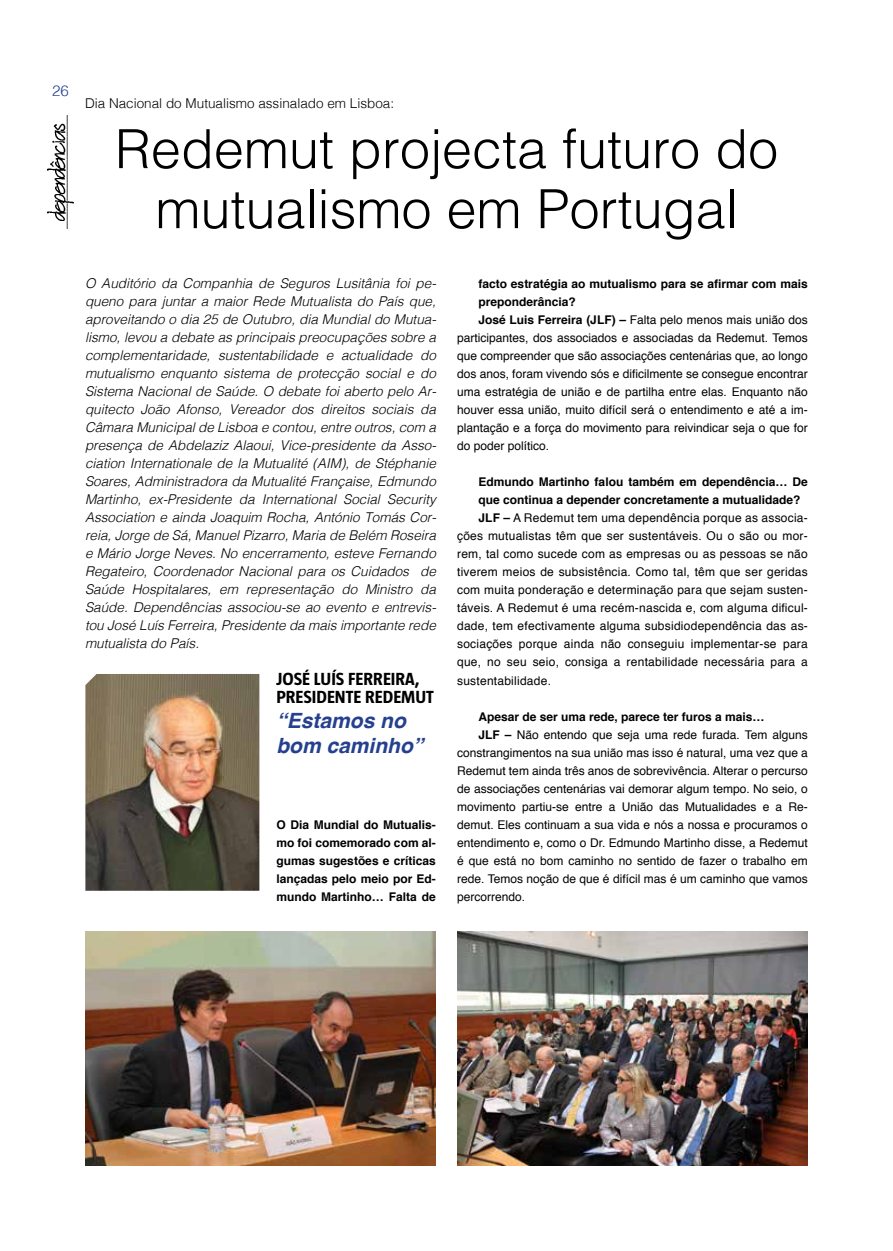
<style>
.page{position:relative;width:893px;height:1251px;background:#fff}
.page>*{position:absolute;margin:0;border:0;box-sizing:border-box;transform-origin:0 0}
.t1{font:300 54px/60px "Helvetica";color:#000;text-align:center}
.t2{font:italic 700 21px/25.2px "Helvetica";color:#25408f}
.t3{font:700 18px/18px "Taz";color:#000}
.t4{font:300 15px "Helvetica";color:#25408f}
.t5{font:italic 300 13.5px/18px "Helvetica";color:#000;text-align:justify}
.t6{font:300 13.5px "Helvetica";color:#000}
.t7{font:12px "Helvetica";color:#000}
.t8{font:12px "Helvetica";letter-spacing:.02em;color:#000}
.t9{font:700 12px/18px "Helvetica";color:#000;text-align:justify}
.s1{font-weight:700}
</style>
<div class="page">
<img style="left:48px;top:115px;width:25px;height:113px">
<img style="left:85px;top:674px;width:174px;height:216px">
<img style="left:457px;top:931px;width:351px;height:234px">
<img style="left:85px;top:931px;width:351px;height:234px">
<p class="t4" style="left:52px;top:78px;width:18px">26</p>
<p class="t6" style="left:85px;top:92px;width:311px">Dia Nacional do Mutualismo assinalado em Lisboa:</p>
<h1 class="t1" style="left:115px;top:115px;width:665px">Redemut projecta futuro do mutualismo em Portugal</h1>
<p class="t5" style="left:85px;top:273px;width:353px">O Auditório da Companhia de Seguros Lusitânia foi pe&shy;queno para juntar a maior Rede Mutualista do País que, aproveitando o dia 25 de Outubro, dia Mundial do Mutua&shy;lismo, levou a debate as principais preocupações sobre a complementaridade, sustentabilidade e actualidade do mutualismo enquanto sistema de protecção social e do Sistema Nacional de Saúde. O debate foi aberto pelo Ar&shy;quitecto João Afonso, Vereador dos direitos sociais da Câmara Municipal de Lisboa e contou, entre outros, com a presença de Abdelaziz Alaoui, Vice-presidente da Asso&shy;ciation Internationale de la Mutualité (AIM), de Stéphanie Soares, Administradora da Mutualité Française, Edmundo Martinho, ex-Presidente da International Social Security Association e ainda Joaquim Rocha, António Tomás Cor&shy;reia, Jorge de Sá, Manuel Pizarro, Maria de Belém Roseira e Mário Jorge Neves. No encerramento, esteve Fernando Regateiro, Coordenador Nacional para os Cuidados de Saúde Hospitalares, em representação do Ministro da Saúde. Dependências associou-se ao evento e entrevis&shy;tou José Luís Ferreira, Presidente da mais importante rede mutualista do País.</p>
<h3 class="t3" style="left:276px;top:669px;width:159px">JOSÉ LUÍS FERREIRA,<br>PRESIDENTE REDEMUT</h3>
<h2 class="t2" style="left:276px;top:707px;width:149px">“Estamos no bom caminho”</h2>
<p class="t9" style="left:478px;top:275px;width:331px">facto estratégia ao mutualismo para se afirmar com mais</p>
<p class="t9" style="left:478px;top:293px;width:99px">preponderância?</p>
<p class="t7" style="left:478px;top:311px;width:331px"><span class="s1">José Luis Ferreira (JLF) –</span> Falta pelo menos mais união dos</p>
<p class="t7" style="left:457px;top:329px;width:352px">participantes, dos associados e associadas da Redemut. Temos</p>
<p class="t7" style="left:457px;top:347px;width:352px">que compreender que são associações centenárias que, ao longo</p>
<p class="t7" style="left:457px;top:365px;width:352px">dos anos, foram vivendo sós e dificilmente se consegue encontrar</p>
<p class="t7" style="left:457px;top:383px;width:352px">uma estratégia de união e de partilha entre elas. Enquanto não</p>
<p class="t7" style="left:457px;top:401px;width:352px">houver essa união, muito difícil será o entendimento e até a im-</p>
<p class="t7" style="left:457px;top:419px;width:352px">plantação e a força do movimento para reivindicar seja o que for</p>
<p class="t7" style="left:457px;top:437px;width:94px">do poder político.</p>
<p class="t9" style="left:478px;top:473px;width:331px">Edmundo Martinho falou também em dependência… De</p>
<p class="t9" style="left:478px;top:491px;width:324px">que continua a depender concretamente a mutualidade?</p>
<p class="t8" style="left:478px;top:509px;width:331px"><span class="s1">JLF –</span> A Redemut tem uma dependência porque as associa-</p>
<p class="t8" style="left:457px;top:527px;width:352px">ções mutualistas têm que ser sustentáveis. Ou o são ou mor-</p>
<p class="t8" style="left:457px;top:545px;width:352px">rem, tal como sucede com as empresas ou as pessoas se não</p>
<p class="t8" style="left:457px;top:563px;width:352px">tiverem meios de subsistência. Como tal, têm que ser geridas</p>
<p class="t8" style="left:457px;top:581px;width:352px">com muita ponderação e determinação para que sejam susten-</p>
<p class="t8" style="left:457px;top:599px;width:352px">táveis. A Redemut é uma recém-nascida e, com alguma dificul-</p>
<p class="t8" style="left:457px;top:617px;width:352px">dade, tem efectivamente alguma subsidiodependência das as-</p>
<p class="t8" style="left:457px;top:635px;width:352px">sociações porque ainda não conseguiu implementar-se para</p>
<p class="t8" style="left:457px;top:653px;width:352px">que, no seu seio, consiga a rentabilidade necessária para a</p>
<p class="t8" style="left:457px;top:671px;width:95px">sustentabilidade.</p>
<p class="t9" style="left:478px;top:707px;width:288px">Apesar de ser uma rede, parece ter furos a mais…</p>
<p class="t7" style="left:478px;top:725px;width:331px"><span class="s1">JLF –</span> Não entendo que seja uma rede furada. Tem alguns</p>
<p class="t7" style="left:457px;top:743px;width:352px">constrangimentos na sua união mas isso é natural, uma vez que a</p>
<p class="t7" style="left:457px;top:761px;width:352px">Redemut tem ainda três anos de sobrevivência. Alterar o percurso</p>
<p class="t7" style="left:457px;top:779px;width:352px">de associações centenárias vai demorar algum tempo. No seio, o</p>
<p class="t7" style="left:457px;top:797px;width:352px">movimento partiu-se entre a União das Mutualidades e a Re-</p>
<p class="t7" style="left:457px;top:815px;width:352px">demut. Eles continuam a sua vida e nós a nossa e procuramos o</p>
<p class="t7" style="left:457px;top:833px;width:352px">entendimento e, como o Dr. Edmundo Martinho disse, a Redemut</p>
<p class="t7" style="left:457px;top:851px;width:352px">é que está no bom caminho no sentido de fazer o trabalho em</p>
<p class="t7" style="left:457px;top:869px;width:352px">rede. Temos noção de que é difícil mas é um caminho que vamos</p>
<p class="t7" style="left:457px;top:887px;width:70px">percorrendo.</p>
<p class="t9" style="left:276px;top:815px;width:161px">O Dia Mundial do Mutualis&shy;mo foi comemorado com al&shy;gumas sugestões e críticas lançadas pelo meio por Ed&shy;mundo Martinho… Falta de</p>
</div>
